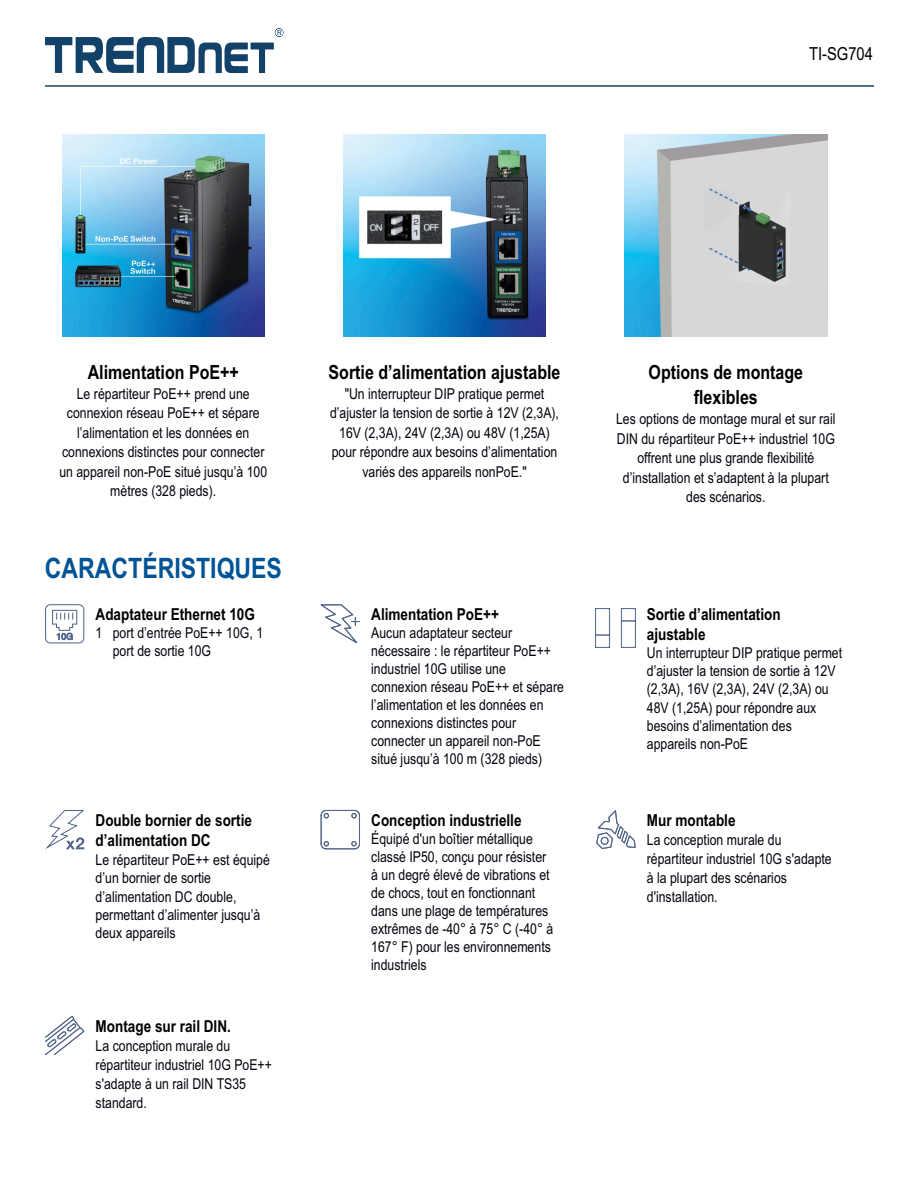
<style>
.page{position:relative;width:918px;height:1188px;background:#fff}
.page>*{position:absolute;margin:0;border:0;box-sizing:border-box;transform-origin:0 0}
.t1{font:700 28.2px "Arial Narrow";color:#005495}
.t2{font:700 19.5px/25.5px "Arial Narrow";color:#000;text-align:center}
.t3{font:18px "Arial Narrow";color:#000}
.t4{font:700 16.5px/20.1px "Arial Narrow";color:#000}
.t5{font:15px/18px "Arial Narrow";color:#00030e}
</style>
<div class="page">
<img style="left:62px;top:134px;width:203px;height:203px">
<img style="left:343px;top:134px;width:203px;height:203px">
<img style="left:625px;top:134px;width:202px;height:203px">
<svg style="left:45px;top:28px;width:239px;height:45px"></svg>
<hr style="left:45px;top:85px;width:829px;height:2px;background:#32537d">
<div style="left:45px;top:604px;width:39px;height:39px;border:1px solid #52658b;border-radius:5px"></div>
<svg style="left:52px;top:609px;width:26px;height:31px"></svg>
<svg style="left:320px;top:604px;width:40px;height:40px"></svg>
<svg style="left:45px;top:810px;width:40px;height:40px"></svg>
<svg style="left:320px;top:809px;width:40px;height:41px"></svg>
<svg style="left:596px;top:810px;width:40px;height:39px"></svg>
<svg style="left:45px;top:1016px;width:40px;height:40px"></svg>
<img style="left:596px;top:608px;width:39px;height:40px">
<p class="t3" style="left:809px;top:47px;width:65px">TI-SG704</p>
<h2 class="t2" style="left:88px;top:361px;width:153px">Alimentation PoE++</h2>
<p class="t5" style="left:59px;top:386px;width:209px;line-height:19.4px;text-align:center">Le répartiteur PoE++ prend une connexion réseau PoE++ et sépare l’alimentation et les données en connexions distinctes pour connecter un appareil non-PoE situé jusqu’à 100 mètres (328 pieds).</p>
<h1 class="t1" style="left:45px;top:557px;width:239px">CARACTÉRISTIQUES</h1>
<p class="t4" style="left:96px;top:606px;width:161px">Adaptateur Ethernet 10G</p>
<p class="t5" style="left:113px;top:625px;width:152px;text-indent:-17px">1 port d’entrée PoE++ 10G, 1 port de sortie 10G</p>
<p class="t4" style="left:96px;top:811px;width:158px">Double bornier de sortie d’alimentation DC</p>
<p class="t5" style="left:96px;top:852px;width:176px">Le répartiteur PoE++ est équipé d’un bornier de sortie d’alimentation DC double, permettant d’alimenter jusqu’à deux appareils</p>
<p class="t4" style="left:96px;top:1017px;width:137px">Montage sur rail DIN.</p>
<p class="t5" style="left:96px;top:1038px;width:178px;line-height:18.9px">La conception murale du répartiteur industriel 10G PoE++ s'adapte à un rail DIN TS35 standard.</p>
<h2 class="t2" style="left:329px;top:361px;width:233px">Sortie d’alimentation ajustable</h2>
<p class="t5" style="left:330px;top:386px;width:231px;line-height:19.4px;text-align:center">"Un interrupteur DIP pratique permet d’ajuster la tension de sortie à 12V (2,3A), 16V (2,3A), 24V (2,3A) ou 48V (1,25A) pour répondre aux besoins d’alimentation variés des appareils nonPoE."</p>
<p class="t4" style="left:371px;top:606px;width:129px">Alimentation PoE++</p>
<p class="t5" style="left:371px;top:625px;width:194px">Aucun adaptateur secteur nécessaire : le répartiteur PoE++ industriel 10G utilise une connexion réseau PoE++ et sépare l’alimentation et les données en connexions distinctes pour connecter un appareil non-PoE situé jusqu’à 100 m (328 pieds)</p>
<p class="t4" style="left:371px;top:811px;width:152px">Conception industrielle</p>
<p class="t5" style="left:371px;top:831px;width:184px">Équipé d'un boîtier métallique classé IP50, conçu pour résister à un degré élevé de vibrations et de chocs, tout en fonctionnant dans une plage de températures extrêmes de -40° à 75° C (-40° à<br>167° F) pour les environnements industriels</p>
<h2 class="t2" style="left:649px;top:361px;width:156px">Options de montage flexibles</h2>
<p class="t5" style="left:616px;top:411px;width:221px;line-height:19.4px;text-align:center">Les options de montage mural et sur rail DIN du répartiteur PoE++ industriel 10G offrent une plus grande flexibilité d’installation et s’adaptent à la plupart des scénarios.</p>
<p class="t4" style="left:647px;top:606px;width:135px">Sortie d’alimentation ajustable</p>
<p class="t5" style="left:647px;top:646px;width:197px">Un interrupteur DIP pratique permet d’ajuster la tension de sortie à 12V (2,3A), 16V (2,3A), 24V (2,3A) ou<br>48V (1,25A) pour répondre aux besoins d’alimentation des appareils non-PoE</p>
<p class="t4" style="left:647px;top:811px;width:90px">Mur montable</p>
<p class="t5" style="left:647px;top:832px;width:186px;line-height:18.9px">La conception murale du répartiteur industriel 10G s'adapte à la plupart des scénarios d'installation.</p>
</div>
